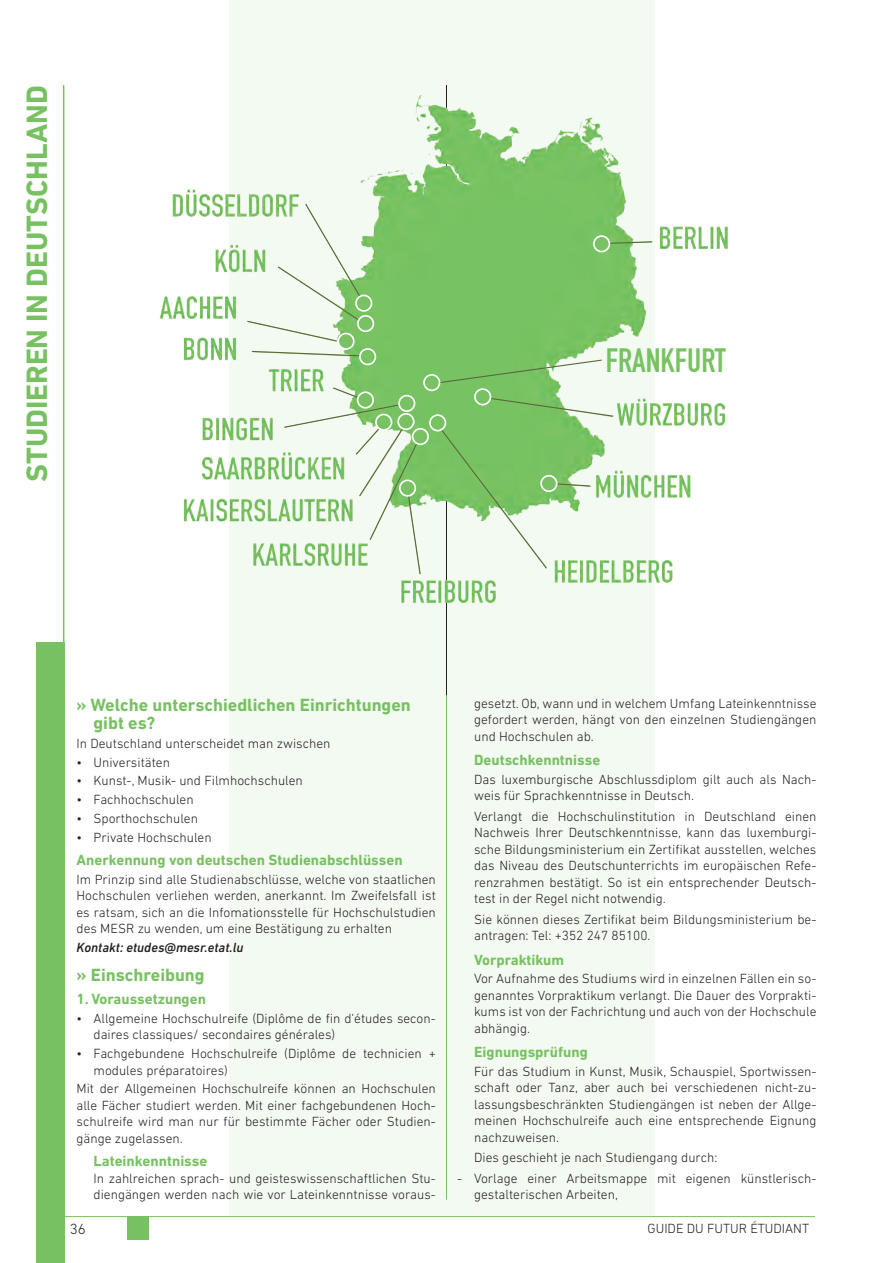
<style>
.page{position:relative;width:893px;height:1263px;background:#fff}
.page>*{position:absolute;margin:0;border:0;box-sizing:border-box;transform-origin:0 0}
.t1{font:700 33.3px "DIN Condensed";color:#78c263}
.t2{font:700 30px "DIN Next LT Pro";letter-spacing:-.005em;color:#78c162}
.t3{font:700 18px/18px "DIN Next LT Pro";color:#78c162}
.t4{font:700 15px "DIN Next LT Pro";color:#78c162}
.t5{font:300 15px "DIN Next LT Pro";color:#231f20}
.t6{font:300 13.5px/16.5px "DIN Next LT Pro";color:#231f20;text-align:justify}
.t7{font:italic 500 13.5px "DIN Next LT Pro";color:#231f20}
</style>
<div class="page">
<div style="left:230px;top:0;width:425px;height:1216px;background:#f3faf1"></div>
<hr style="left:63px;top:85px;width:1px;height:1178px;background:#78c162">
<div style="left:128px;top:1216px;width:21px;height:24px;background:#78c162"></div>
<hr style="left:64px;top:1216px;width:64px;height:1px;background:#78c162">
<hr style="left:149px;top:1216px;width:666px;height:1px;background:#78c162">
<div style="left:36px;top:642px;width:28px;height:621px;background:#78c162"></div>
<hr style="left:446px;top:85px;width:1px;height:1114px;background:#231f20">
<hr style="left:446px;top:695px;width:1px;height:504px;background:#78c162">
<img style="left:159px;top:96px;width:569px;height:523px">
<svg style="left:246px;top:203px;width:119px;height:139px"></svg>
<svg style="left:251px;top:350px;width:110px;height:7px"></svg>
<svg style="left:283px;top:386px;width:138px;height:189px"></svg>
<svg style="left:435px;top:397px;width:179px;height:173px"></svg>
<svg style="left:610px;top:241px;width:43px;height:3px"></svg>
<div style="left:356px;top:295px;width:16px;height:16px;background:#78c263;border-radius:50%"></div>
<div style="left:355px;top:295px;width:17px;height:17px;border:2px solid #fff;border-radius:50%"></div>
<div style="left:358px;top:316px;width:15px;height:15px;background:#78c263;border-radius:50%"></div>
<div style="left:357px;top:315px;width:17px;height:17px;border:2px solid #fff;border-radius:50%"></div>
<div style="left:338px;top:333px;width:16px;height:16px;background:#78c263;border-radius:50%"></div>
<div style="left:337px;top:333px;width:18px;height:17px;border:2px solid #fff;border-radius:50%"></div>
<div style="left:360px;top:349px;width:15px;height:15px;background:#78c263;border-radius:50%"></div>
<div style="left:359px;top:348px;width:17px;height:17px;border:2px solid #fff;border-radius:50%"></div>
<div style="left:358px;top:392px;width:15px;height:16px;background:#78c263;border-radius:50%"></div>
<div style="left:357px;top:391px;width:17px;height:18px;border:2px solid #fff;border-radius:50%"></div>
<div style="left:399px;top:396px;width:15px;height:15px;background:#78c263;border-radius:50%"></div>
<div style="left:398px;top:395px;width:17px;height:17px;border:2px solid #fff;border-radius:50%"></div>
<div style="left:376px;top:414px;width:15px;height:16px;background:#78c263;border-radius:50%"></div>
<div style="left:375px;top:414px;width:17px;height:17px;border:2px solid #fff;border-radius:50%"></div>
<div style="left:398px;top:414px;width:16px;height:15px;background:#78c263;border-radius:50%"></div>
<div style="left:397px;top:413px;width:18px;height:17px;border:2px solid #fff;border-radius:50%"></div>
<div style="left:413px;top:429px;width:15px;height:15px;background:#78c263;border-radius:50%"></div>
<div style="left:412px;top:428px;width:17px;height:17px;border:2px solid #fff;border-radius:50%"></div>
<div style="left:430px;top:415px;width:15px;height:16px;background:#78c263;border-radius:50%"></div>
<div style="left:429px;top:414px;width:17px;height:17px;border:2px solid #fff;border-radius:50%"></div>
<div style="left:400px;top:480px;width:15px;height:16px;background:#78c263;border-radius:50%"></div>
<div style="left:399px;top:479px;width:17px;height:18px;border:2px solid #fff;border-radius:50%"></div>
<div style="left:541px;top:476px;width:16px;height:15px;background:#78c263;border-radius:50%"></div>
<div style="left:540px;top:475px;width:17px;height:17px;border:2px solid #fff;border-radius:50%"></div>
<div style="left:475px;top:389px;width:15px;height:16px;background:#78c263;border-radius:50%"></div>
<div style="left:474px;top:388px;width:17px;height:17px;border:2px solid #fff;border-radius:50%"></div>
<div style="left:594px;top:236px;width:15px;height:16px;background:#78c263;border-radius:50%"></div>
<div style="left:593px;top:235px;width:17px;height:17px;border:2px solid #fff;border-radius:50%"></div>
<svg style="left:438px;top:359px;width:165px;height:25px"></svg>
<div style="left:424px;top:375px;width:16px;height:15px;background:#78c263;border-radius:50%"></div>
<div style="left:423px;top:374px;width:17px;height:17px;border:2px solid #fff;border-radius:50%"></div>
<h2 class="t2" style="left:19px;top:482px;width:398px;rotate:-90deg">STUDIEREN IN DEUTSCHLAND</h2>
<h1 class="t1" style="left:606px;top:338px;width:122px">FRANKFURT</h1>
<h3 class="t3" style="left:94px;top:696px;width:319px;text-indent:-17px">» Welche unterschiedlichen Einrichtungen gibt es?</h3>
<p class="t6" style="left:77px;top:735px;width:255px">In Deutschland unterscheidet man zwischen</p>
<p class="t6" style="left:77px;top:753px;width:95px">• Universitäten</p>
<p class="t6" style="left:77px;top:772px;width:228px">• Kunst-, Musik- und Filmhochschulen</p>
<p class="t6" style="left:77px;top:791px;width:119px">• Fachhochschulen</p>
<p class="t6" style="left:77px;top:810px;width:123px">• Sporthochschulen</p>
<p class="t6" style="left:77px;top:829px;width:137px">• Private Hochschulen</p>
<p class="t4" style="left:77px;top:851px;width:328px">Anerkennung von deutschen Studienabschlüssen</p>
<p class="t6" style="left:77px;top:871px;width:361px">Im Prinzip sind alle Studienabschlüsse, welche von staatlichen Hochschulen verliehen werden, anerkannt. Im Zweifelsfall ist es ratsam, sich an die Infomationsstelle für Hochschulstudien des MESR zu wenden, um eine Bestätigung zu erhalten</p>
<p class="t7" style="left:77px;top:940px;width:169px">Kontakt: etudes@mesr.etat.lu</p>
<h3 class="t3" style="left:77px;top:966px;width:130px">» Einschreibung</h3>
<p class="t4" style="left:77px;top:990px;width:131px">1. Voraussetzungen</p>
<p class="t6" style="left:94px;top:1010px;width:344px;text-indent:-17px">• Allgemeine Hochschulreife (Diplôme de fin d'études secon&shy;daires classiques/ secondaires générales)</p>
<p class="t6" style="left:94px;top:1045px;width:344px;text-indent:-17px">• Fachgebundene Hochschulreife (Diplôme de technicien + modules préparatoires)</p>
<p class="t6" style="left:77px;top:1080px;width:361px">Mit der Allgemeinen Hochschulreife können an Hochschulen alle Fächer studiert werden. Mit einer fachgebundenen Hoch&shy;schulreife wird man nur für bestimmte Fächer oder Studien&shy;gänge zugelassen.</p>
<p class="t4" style="left:94px;top:1152px;width:115px">Lateinkenntnisse</p>
<p class="t6" style="left:94px;top:1170px;width:344px">In zahlreichen sprach- und geisteswissenschaftlichen Stu&shy;diengängen werden nach wie vor Lateinkenntnisse voraus-</p>
<p class="t6" style="left:474px;top:694px;width:344px">gesetzt. Ob, wann und in welchem Umfang Lateinkenntnisse gefordert werden, hängt von den einzelnen Studiengängen und Hochschulen ab.</p>
<p class="t4" style="left:474px;top:751px;width:128px">Deutschkenntnisse</p>
<p class="t6" style="left:474px;top:771px;width:344px">Das luxemburgische Abschlussdiplom gilt auch als Nach&shy;weis für Sprachkenntnisse in Deutsch.</p>
<p class="t6" style="left:474px;top:808px;width:344px">Verlangt die Hochschulinstitution in Deutschland einen Nachweis Ihrer Deutschkenntnisse, kann das luxemburgi&shy;sche Bildungsministerium ein Zertifikat ausstellen, welches das Niveau des Deutschunterrichts im europäischen Refe&shy;renzrahmen bestätigt. So ist ein entsprechender Deutsch&shy;test in der Regel nicht notwendig.</p>
<p class="t6" style="left:474px;top:910px;width:344px">Sie können dieses Zertifikat beim Bildungsministerium be&shy;antragen: Tel: +352 247 85100.</p>
<p class="t4" style="left:474px;top:951px;width:92px">Vorpraktikum</p>
<p class="t6" style="left:474px;top:970px;width:344px">Vor Aufnahme des Studiums wird in einzelnen Fällen ein so&shy;genanntes Vorpraktikum verlangt. Die Dauer des Vorprakti&shy;kums ist von der Fachrichtung und auch von der Hochschule abhängig.</p>
<p class="t4" style="left:474px;top:1043px;width:115px">Eignungsprüfung</p>
<p class="t6" style="left:474px;top:1063px;width:344px">Für das Studium in Kunst, Musik, Schauspiel, Sportwissen&shy;schaft oder Tanz, aber auch bei verschiedenen nicht-zu&shy;lassungsbeschränkten Studiengängen ist neben der Allge&shy;meinen Hochschulreife auch eine entsprechende Eignung nachzuweisen.</p>
<p class="t6" style="left:474px;top:1149px;width:245px">Dies geschieht je nach Studiengang durch:</p>
<p class="t6" style="left:474px;top:1170px;width:344px;text-indent:-17px">- Vorlage einer Arbeitsmappe mit eigenen künstlerisch&shy;gestalterischen Arbeiten,</p>
<p class="t5" style="left:70px;top:1220px;width:17px">36</p>
<p class="t6" style="left:647px;top:1220px;width:163px">GUIDE DU FUTUR ÉTUDIANT</p>
</div>
